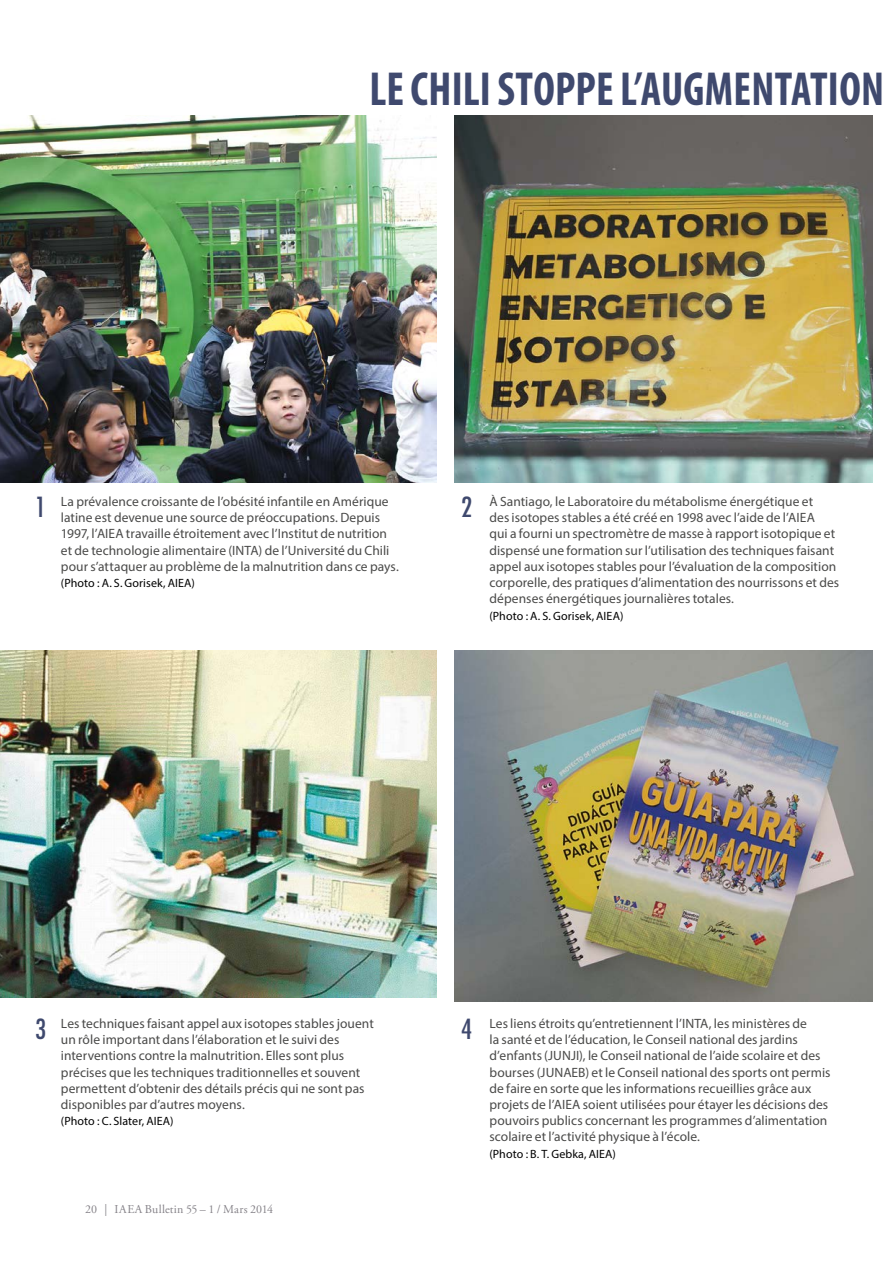
<style>
.page{position:relative;width:893px;height:1263px;background:#fff}
.page>*{position:absolute;margin:0;border:0;box-sizing:border-box;transform-origin:0 0}
.t1{font:700 condensed 48px "Myriad Pro";letter-spacing:.005em;color:#3f496e;scale:.93 1}
.t2{font:condensed 27px "Futura";color:#3f496e}
.t3{font:13.5px/16.2px "Myriad Pro";letter-spacing:.005em;color:#4a4a49}
.t4{font:12px "Myriad Pro";letter-spacing:.01em;color:#000}
.t5{font:12px "Adobe Garamond Pro";letter-spacing:.02em;color:#858288}
</style>
<div class="page">
<img style="left:454px;top:651px;width:419px;height:351px">
<img style="left:0;top:116px;width:437px;height:367px">
<img style="left:0;top:651px;width:437px;height:347px">
<img style="left:454px;top:116px;width:419px;height:367px">
<h1 class="t1" style="left:369px;top:59px;width:555px">LE CHILI STOPPE L’AUGMENTATION</h1>
<p class="t3" style="left:61px;top:493px;width:339px">La prévalence croissante de l’obésité infantile en Amérique latine est devenue une source de préoccupations. Depuis 1997, l’AIEA travaille étroitement avec l’Institut de nutrition et de technologie alimentaire (INTA) de l’Université du Chili pour s’attaquer au problème de la malnutrition dans ce pays.</p>
<p class="t4" style="left:61px;top:576px;width:136px">(Photo : A. S. Gorisek, AIEA)</p>
<h2 class="t2" style="left:35px;top:491px;width:13px">1</h2>
<h2 class="t2" style="left:461px;top:491px;width:13px">2</h2>
<p class="t3" style="left:489px;top:493px;width:351px">À Santiago, le Laboratoire du métabolisme énergétique et<br>des isotopes stables a été créé en 1998 avec l’aide de l’AIEA<br>qui a fourni un spectromètre de masse à rapport isotopique et dispensé une formation sur l’utilisation des techniques faisant appel aux isotopes stables pour l’évaluation de la composition corporelle, des pratiques d’alimentation des nourrissons et des dépenses énergétiques journalières totales.</p>
<p class="t4" style="left:489px;top:608px;width:136px">(Photo : A. S. Gorisek, AIEA)</p>
<p class="t3" style="left:61px;top:1015px;width:314px">Les techniques faisant appel aux isotopes stables jouent un rôle important dans l’élaboration et le suivi des interventions contre la malnutrition. Elles sont plus précises que les techniques traditionnelles et souvent permettent d’obtenir des détails précis qui ne sont pas disponibles par d’autres moyens.</p>
<p class="t4" style="left:61px;top:1114px;width:114px">(Photo : C. Slater, AIEA)</p>
<h2 class="t2" style="left:35px;top:1013px;width:13px">3</h2>
<h2 class="t2" style="left:461px;top:1013px;width:13px">4</h2>
<p class="t5" style="left:85px;top:1201px;width:190px">20 | IAEA Bulletin 55 – 1 / Mars 2014</p>
<p class="t3" style="left:489px;top:1015px;width:343px">Les liens étroits qu’entretiennent l’INTA, les ministères de<br>la santé et de l’éducation, le Conseil national des jardins d’enfants (JUNJI), le Conseil national de l’aide scolaire et des bourses (JUNAEB) et le Conseil national des sports ont permis de faire en sorte que les informations recueillies grâce aux projets de l’AIEA soient utilisées pour étayer les décisions des pouvoirs publics concernant les programmes d’alimentation scolaire et l’activité physique à l’école.</p>
<p class="t4" style="left:489px;top:1146px;width:128px">(Photo : B. T. Gebka, AIEA)</p>
</div>
